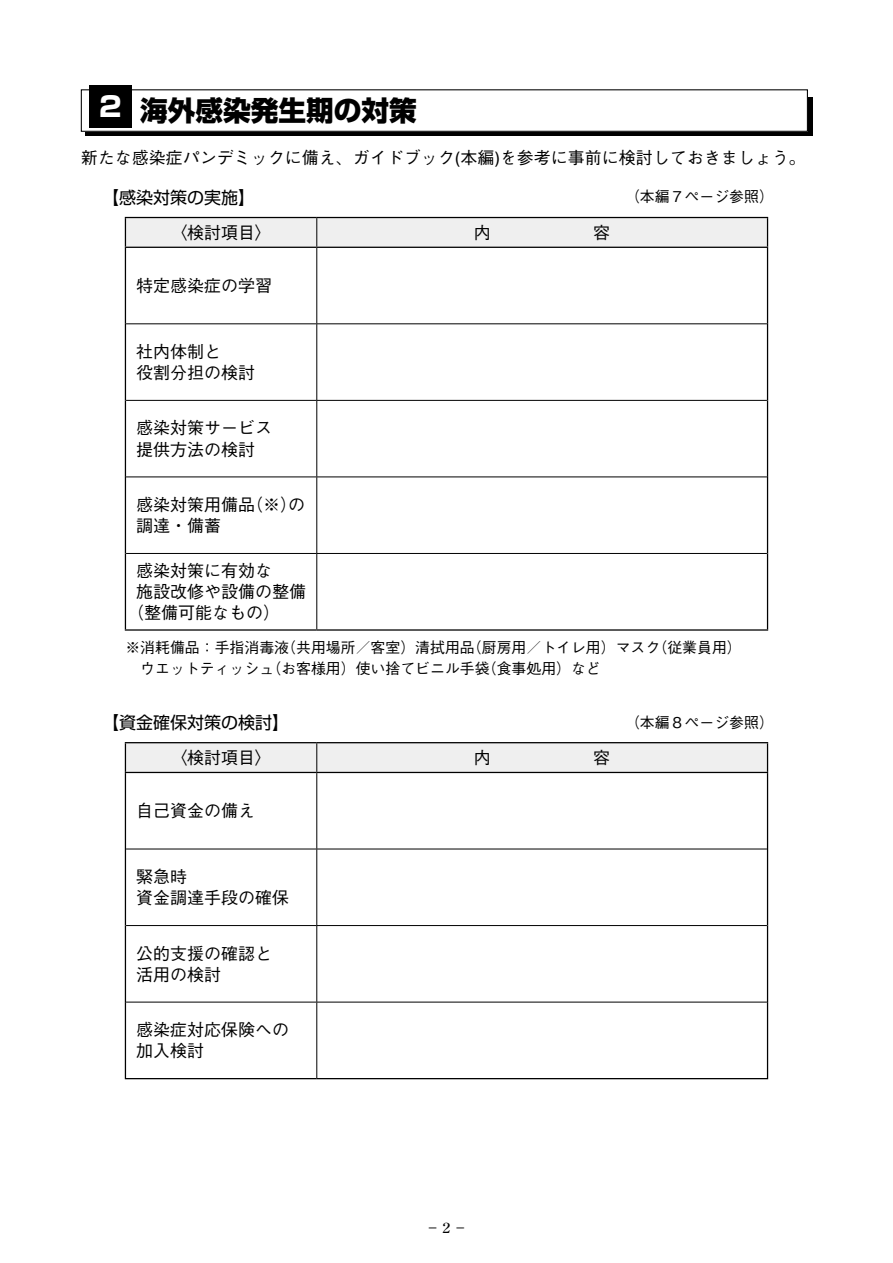
<style>
.page{position:relative;width:893px;height:1263px;background:#fff}
.page>*{position:absolute;margin:0;border:0;box-sizing:border-box;transform-origin:0 0}
.t1{font:800 27.6px "Shin Go Pro";color:#000}
.t2{font:800 27.6px "Shin Go Pro";color:#fff}
.t3{font:500 16.95px/21.3px "Gothic BBB Pro";color:#000}
.t4{font:16.95px "Shin Go Pro";color:#000}
.t5{font:500 14.85px "Gothic BBB Pro";color:#000}
.t6{font:500 13.8px "Ryumin Pro";color:#000}
</style>
<div class="page">
<div style="left:85px;top:98px;width:727px;height:38px;background:#000"></div>
<div style="left:81px;top:90px;width:726px;height:41px;background:#fff"></div>
<div style="left:81px;top:89px;width:727px;height:43px;border:1px solid #000"></div>
<div style="left:89px;top:85px;width:43px;height:43px;background:#000"></div>
<hr style="left:316px;top:248px;width:1px;height:75px;background:#000">
<hr style="left:316px;top:324px;width:1px;height:76px;background:#000">
<hr style="left:316px;top:401px;width:1px;height:76px;background:#000">
<hr style="left:316px;top:477px;width:1px;height:76px;background:#000">
<hr style="left:316px;top:554px;width:1px;height:75px;background:#000">
<hr style="left:126px;top:323px;width:191px;height:1px;background:#000">
<hr style="left:317px;top:323px;width:450px;height:1px;background:#000">
<hr style="left:126px;top:400px;width:191px;height:1px;background:#000">
<hr style="left:317px;top:400px;width:450px;height:1px;background:#000">
<hr style="left:126px;top:477px;width:191px;height:1px;background:#000">
<hr style="left:317px;top:477px;width:450px;height:1px;background:#000">
<hr style="left:126px;top:553px;width:191px;height:1px;background:#000">
<hr style="left:317px;top:553px;width:450px;height:1px;background:#000">
<svg style="left:125px;top:217px;width:643px;height:30px"></svg>
<hr style="left:125px;top:248px;width:1px;height:76px;background:#000">
<hr style="left:767px;top:248px;width:1px;height:76px;background:#000">
<hr style="left:125px;top:324px;width:1px;height:76px;background:#000">
<hr style="left:767px;top:324px;width:1px;height:76px;background:#000">
<hr style="left:125px;top:400px;width:1px;height:77px;background:#000">
<hr style="left:767px;top:400px;width:1px;height:77px;background:#000">
<hr style="left:125px;top:477px;width:1px;height:76px;background:#000">
<hr style="left:767px;top:477px;width:1px;height:76px;background:#000">
<hr style="left:125px;top:553px;width:1px;height:76px;background:#000">
<hr style="left:767px;top:553px;width:1px;height:76px;background:#000">
<hr style="left:125px;top:629px;width:192px;height:2px;background:#000">
<hr style="left:317px;top:629px;width:451px;height:2px;background:#000">
<hr style="left:125px;top:247px;width:192px;height:1px;background:#000">
<hr style="left:317px;top:247px;width:451px;height:1px;background:#000">
<hr style="left:316px;top:773px;width:1px;height:76px;background:#000">
<hr style="left:316px;top:849px;width:1px;height:76px;background:#000">
<hr style="left:316px;top:926px;width:1px;height:76px;background:#000">
<hr style="left:316px;top:1002px;width:1px;height:76px;background:#000">
<hr style="left:126px;top:849px;width:191px;height:1px;background:#000">
<hr style="left:317px;top:849px;width:450px;height:1px;background:#000">
<hr style="left:126px;top:925px;width:191px;height:1px;background:#000">
<hr style="left:317px;top:925px;width:450px;height:1px;background:#000">
<hr style="left:126px;top:1002px;width:191px;height:1px;background:#000">
<hr style="left:317px;top:1002px;width:450px;height:1px;background:#000">
<hr style="left:125px;top:742px;width:192px;height:1px;background:#000">
<hr style="left:317px;top:742px;width:451px;height:1px;background:#000">
<svg style="left:125px;top:743px;width:643px;height:29px"></svg>
<hr style="left:125px;top:773px;width:1px;height:76px;background:#000">
<hr style="left:767px;top:773px;width:1px;height:76px;background:#000">
<hr style="left:125px;top:849px;width:1px;height:76px;background:#000">
<hr style="left:767px;top:849px;width:1px;height:76px;background:#000">
<hr style="left:125px;top:925px;width:1px;height:77px;background:#000">
<hr style="left:767px;top:925px;width:1px;height:77px;background:#000">
<hr style="left:125px;top:1002px;width:1px;height:76px;background:#000">
<hr style="left:767px;top:1002px;width:1px;height:76px;background:#000">
<hr style="left:125px;top:1078px;width:192px;height:1px;background:#000">
<hr style="left:317px;top:1078px;width:451px;height:1px;background:#000">
<hr style="left:125px;top:772px;width:192px;height:1px;background:#000">
<hr style="left:317px;top:772px;width:451px;height:1px;background:#000">
<h1 class="t2" style="left:99px;top:84px;width:24px">2</h1>
<h1 class="t1" style="left:140px;top:89px;width:278px">海外感染発生期の対策</h1>
<p class="t3" style="left:81px;top:145px;width:727px">新たな感染症パンデミックに備え、ガイドブック(本編)を参考に事前に検討しておきましょう。</p>
<p class="t4" style="left:102px;top:184px;width:155px">【感染対策の実施】</p>
<p class="t3" style="left:170px;top:220px;width:104px">〈検討項目〉</p>
<p class="t3" style="left:136px;top:273px;width:138px">特定感染症の学習</p>
<p class="t3" style="left:136px;top:339px;width:121px">社内体制と<br>役割分担の検討</p>
<p class="t3" style="left:136px;top:415px;width:138px">感染対策サービス提供方法の検討</p>
<p class="t3" style="left:246px;top:492px;width:53px">（※）</p>
<p class="t3" style="left:136px;top:492px;width:121px">感染対策用備品調達・備蓄</p>
<p class="t3" style="left:136px;top:558px;width:138px">感染対策に有効な</p>
<p class="t3" style="left:136px;top:579px;width:172px">施設改修や設備の整備</p>
<p class="t3" style="left:127px;top:600px;width:155px">（整備可能なもの(</p>
<p class="t3" style="left:288px;top:492px;width:19px">の</p>
<p class="t5" style="left:625px;top:185px;width:150px">（本編７ページ参照(</p>
<p class="t5" style="left:281px;top:636px;width:195px">（共用場所／客室）清拭用品</p>
<p class="t5" style="left:467px;top:636px;width:195px">（厨房用／トイレ用）マスク</p>
<p class="t5" style="left:652px;top:636px;width:91px">（従業員用(</p>
<p class="t5" style="left:125px;top:636px;width:165px">※消耗備品：手指消毒液</p>
<p class="t5" style="left:266px;top:657px;width:225px">（お客様用）使い捨てビニル手袋</p>
<p class="t5" style="left:482px;top:657px;width:121px">（食事処用）など</p>
<p class="t5" style="left:125px;top:657px;width:150px">　ウエットティッシュ</p>
<p class="t4" style="left:102px;top:709px;width:189px">【資金確保対策の検討】</p>
<p class="t3" style="left:170px;top:745px;width:104px">〈検討項目〉</p>
<p class="t3" style="left:136px;top:798px;width:121px">自己資金の備え</p>
<p class="t3" style="left:136px;top:864px;width:155px">緊急時<br>資金調達手段の確保</p>
<p class="t3" style="left:136px;top:940px;width:138px">公的支援の確認と活用の検討</p>
<p class="t3" style="left:136px;top:1017px;width:155px">感染症対応保険への加入検討</p>
<p class="t5" style="left:625px;top:710px;width:150px">（本編８ページ参照(</p>
<p class="t6" style="left:426px;top:1216px;width:43px">−２−</p>
</div>
